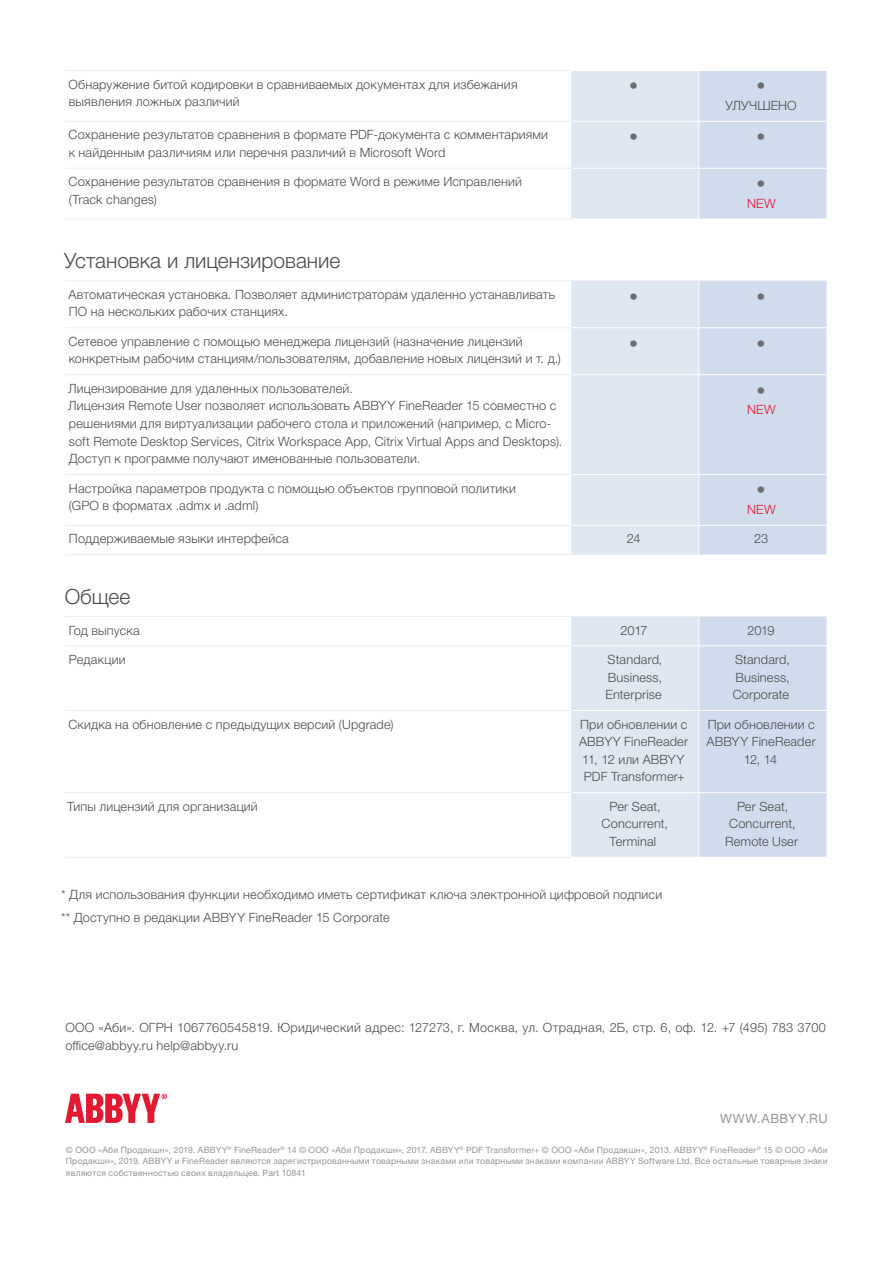
<style>
.page{position:relative;width:893px;height:1263px;background:#fff}
.page>*{position:absolute;margin:0;border:0;box-sizing:border-box;transform-origin:0 0}
.Table_H2{font:300 21px "Helvetica Neue LTW1 G";letter-spacing:-.005em;color:#4b4c4d}
.Table_Body{font:300 18px "Helvetica Neue LTW1 G";color:#6c6d70}
.Table_Body-2{font:300 12.75px/17.7px "Helvetica Neue LTW1 G";letter-spacing:.01em;color:#4b4c4d}
.Body{font:300 12.75px/17.7px "Helvetica Neue LTW1 G";letter-spacing:.015em;color:#4b4c4d}
.www_abbyy_com{font:12.75px "Helvetica Neue LTW1 G";letter-spacing:.045em;color:#939598}
.Table_Body-3{font:300 12.75px "Helvetica Neue LTW1 G";letter-spacing:.02em;color:#e21931}
.Copyright{font:8.7px/11.7px "Helvetica Neue LTW1 G";letter-spacing:.025em;color:#939598;text-align:justify}
</style>
<div class="page">
<svg style="left:571px;top:71px;width:127px;height:786px;fill:#dfe7f1"></svg>
<svg style="left:699px;top:71px;width:127px;height:786px;fill:#d0dbeb"></svg>
<hr style="left:65px;top:70px;width:506px;height:1px;background:#eeeeef">
<hr style="left:65px;top:121px;width:506px;height:1px;background:#eeeeef">
<hr style="left:65px;top:374px;width:506px;height:1px;background:#eeeeef">
<hr style="left:65px;top:474px;width:506px;height:1px;background:#eeeeef">
<hr style="left:65px;top:645px;width:506px;height:1px;background:#eeeeef">
<hr style="left:65px;top:710px;width:506px;height:1px;background:#eeeeef">
<hr style="left:65px;top:792px;width:506px;height:1px;background:#eeeeef">
<hr style="left:571px;top:168px;width:127px;height:1px;background:#fff">
<hr style="left:699px;top:168px;width:127px;height:1px;background:#fff">
<hr style="left:571px;top:374px;width:127px;height:1px;background:#fff">
<hr style="left:699px;top:374px;width:127px;height:1px;background:#fff">
<hr style="left:571px;top:474px;width:127px;height:1px;background:#fff">
<hr style="left:699px;top:474px;width:127px;height:1px;background:#fff">
<hr style="left:699px;top:525px;width:127px;height:1px;background:#fff">
<hr style="left:571px;top:645px;width:127px;height:1px;background:#fff">
<hr style="left:699px;top:645px;width:127px;height:1px;background:#fff">
<hr style="left:571px;top:710px;width:127px;height:1px;background:#fff">
<hr style="left:699px;top:710px;width:127px;height:1px;background:#fff">
<hr style="left:571px;top:792px;width:127px;height:1px;background:#fff">
<hr style="left:699px;top:792px;width:127px;height:1px;background:#fff">
<hr style="left:65px;top:327px;width:506px;height:1px;background:#eeeeef">
<hr style="left:571px;top:327px;width:127px;height:1px;background:#fff">
<hr style="left:699px;top:327px;width:127px;height:1px;background:#fff">
<hr style="left:65px;top:857px;width:506px;height:1px;background:#eeeeef">
<hr style="left:65px;top:280px;width:506px;height:1px;background:#eeeeef">
<hr style="left:571px;top:280px;width:128px;height:1px;background:#eeeeef">
<hr style="left:571px;top:525px;width:127px;height:1px;background:#fff">
<hr style="left:571px;top:219px;width:128px;height:1px;background:#fff">
<hr style="left:699px;top:219px;width:127px;height:1px;background:#fff">
<svg style="left:698px;top:617px;width:1px;height:28px"></svg>
<hr style="left:699px;top:280px;width:127px;height:1px;background:#eeeeef">
<hr style="left:571px;top:121px;width:128px;height:1px;background:#fff">
<hr style="left:699px;top:121px;width:127px;height:1px;background:#fff">
<hr style="left:65px;top:616px;width:506px;height:1px;background:#eeeeef">
<hr style="left:571px;top:616px;width:128px;height:1px;background:#eeeeef">
<hr style="left:699px;top:616px;width:127px;height:1px;background:#eeeeef">
<hr style="left:65px;top:168px;width:506px;height:1px;background:#eeeeef">
<hr style="left:65px;top:219px;width:506px;height:1px;background:#eeeeef">
<hr style="left:65px;top:525px;width:506px;height:1px;background:#eeeeef">
<hr style="left:65px;top:554px;width:506px;height:1px;background:#eeeeef">
<svg style="left:65px;top:1094px;width:102px;height:29px"></svg>
<p class="Table_Body-2" style="left:69px;top:75px;width:451px">Обнаружение битой кодировки в сравниваемых документах для избежания выявления ложных различий</p>
<p class="Table_Body" style="left:629px;top:75px;width:10px">•</p>
<p class="Table_Body" style="left:757px;top:75px;width:10px">•</p>
<p class="Table_Body-2" style="left:725px;top:97px;width:73px">УЛУЧШЕНО</p>
<p class="Table_Body-2" style="left:69px;top:126px;width:481px">Сохранение результатов сравнения в формате PDF-документа с комментариями к найденным различиям или перечня различий в Microsoft Word</p>
<p class="Table_Body" style="left:629px;top:126px;width:10px">•</p>
<p class="Table_Body" style="left:757px;top:126px;width:10px">•</p>
<p class="Table_Body-2" style="left:69px;top:173px;width:455px">Сохранение результатов сравнения в формате Word в режиме Исправлений (Track changes)</p>
<p class="Table_Body" style="left:757px;top:173px;width:10px">•</p>
<p class="Table_Body-3" style="left:747px;top:195px;width:30px">NEW</p>
<p class="Table_H2" style="left:64px;top:248px;width:278px">Установка и лицензирование</p>
<p class="Table_Body-2" style="left:68px;top:285px;width:488px">Автоматическая установка. Позволяет администраторам удаленно устанавливать<br>ПО на нескольких рабочих станциях.</p>
<p class="Table_Body" style="left:629px;top:285px;width:10px">•</p>
<p class="Table_Body" style="left:757px;top:285px;width:10px">•</p>
<p class="Table_Body-2" style="left:69px;top:332px;width:494px">Сетевое управление с помощью менеджера лицензий (назначение лицензий конкретным рабочим станциям/пользователям, добавление новых лицензий и т. д.)</p>
<p class="Table_Body" style="left:629px;top:332px;width:10px">•</p>
<p class="Table_Body" style="left:757px;top:332px;width:10px">•</p>
<p class="Table_Body-2" style="left:68px;top:379px;width:495px">Лицензирование для удаленных пользователей.<br>Лицензия Remote User позволяет использовать ABBYY FineReader 15 совместно с решениями для виртуализации рабочего стола и приложений (например, с Micro&shy;soft Remote Desktop Services, Citrix Workspace App, Citrix Virtual Apps and Desktops).<br>Доступ к программе получают именованные пользователи.</p>
<p class="Table_Body" style="left:757px;top:379px;width:10px">•</p>
<p class="Table_Body-3" style="left:747px;top:402px;width:30px">NEW</p>
<p class="Table_Body-2" style="left:69px;top:479px;width:449px">Настройка параметров продукта с помощью объектов групповой политики (GPO в форматах .admx и .adml)</p>
<p class="Table_Body" style="left:757px;top:479px;width:10px">•</p>
<p class="Table_Body-3" style="left:747px;top:502px;width:30px">NEW</p>
<p class="Table_Body-2" style="left:69px;top:530px;width:221px">Поддерживаемые языки интерфейса</p>
<p class="Table_Body-2" style="left:627px;top:530px;width:15px">24</p>
<p class="Table_Body-2" style="left:754px;top:530px;width:16px">23</p>
<p class="Table_H2" style="left:65px;top:583px;width:67px">Общее</p>
<p class="Table_Body-2" style="left:69px;top:621px;width:72px">Год выпуска</p>
<p class="Table_Body-2" style="left:621px;top:621px;width:28px">2017</p>
<p class="Table_Body-2" style="left:747px;top:621px;width:29px">2019</p>
<p class="Table_Body-2" style="left:69px;top:650px;width:58px">Редакции</p>
<p class="Table_Body-2" style="left:605px;top:650px;width:59px;text-align:justify">Standard, Business, Enterprise</p>
<p class="Table_Body-2" style="left:733px;top:650px;width:59px;text-align:justify">Standard, Business, Corporate</p>
<p class="Table_Body-2" style="left:69px;top:715px;width:327px">Скидка на обновление с предыдущих версий (Upgrade)</p>
<p class="Table_Body-2" style="left:579px;top:715px;width:111px;text-align:center">При обновлении с<br>ABBYY FineReader<br>11, 12 или ABBYY<br>PDF Transformer+</p>
<p class="Table_Body-2" style="left:707px;top:715px;width:111px;text-align:center">При обновлении с<br>ABBYY FineReader<br>12, 14</p>
<p class="Table_Body-2" style="left:67px;top:797px;width:192px">Типы лицензий для организаций</p>
<p class="Table_Body-2" style="left:602px;top:797px;width:68px;text-align:center">Per Seat,<br>Concurrent,<br>Terminal</p>
<p class="Table_Body-2" style="left:725px;top:797px;width:75px;text-align:center">Per Seat,<br>Concurrent,<br>Remote User</p>
<p class="Body" style="left:61px;top:885px;width:603px">* Для использования функции необходимо иметь сертификат ключа электронной цифровой подписи</p>
<p class="Body" style="left:61px;top:909px;width:330px">** Доступно в редакции ABBYY FineReader 15 Corporate</p>
<p class="Body" style="left:65px;top:1019px;width:762px">ООО «Аби». ОГРН 1067760545819. Юридический адрес: 127273, г. Москва, ул. Отрадная, 2Б, стр. 6, оф. 12. +7 (495) 783 3700 office@abbyy.ru help@abbyy.ru</p>
<p class="www_abbyy_com" style="left:720px;top:1110px;width:109px">WWW.ABBYY.RU</p>
<p class="Copyright" style="left:66px;top:1143px;width:763px">© ООО «Аби Продакшн», 2019. ABBYY<sup>®</sup> FineReader<sup>®</sup> 14 © ООО «Аби Продакшн», 2017. ABBYY<sup>®</sup> PDF Transformer+ © ООО «Аби Продакшн», 2013. ABBYY<sup>®</sup> FineReader<sup>®</sup> 15 © ООО «Аби Продакшн», 2019. ABBYY и FineReader являются зарегистрированными товарными знаками или товарными знаками компании ABBYY Software Ltd. Все остальные товарные знаки являются собственностью своих владельцев. Part 10841</p>
</div>
